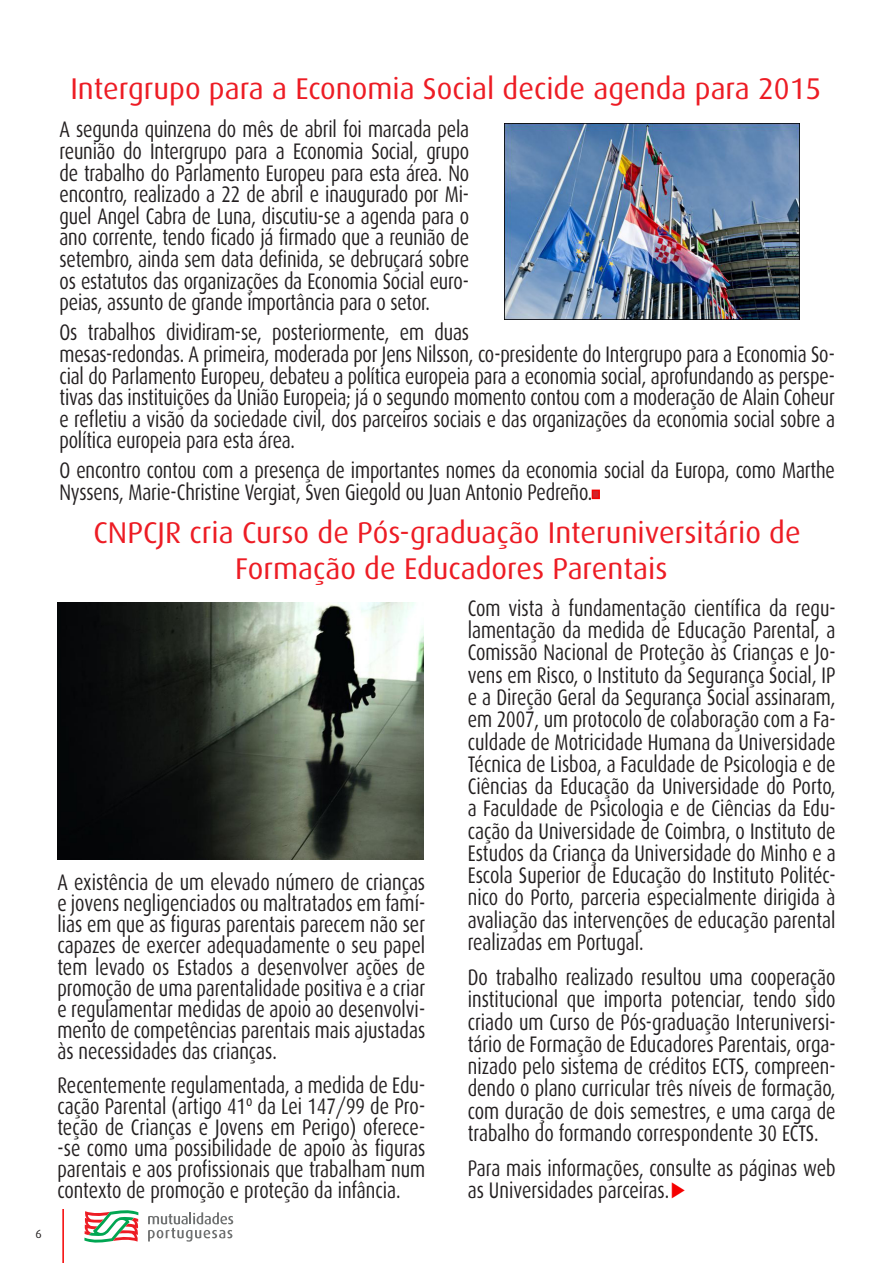
<style>
.page{position:relative;width:893px;height:1263px;background:#fff}
.page>*{position:absolute;margin:0;border:0;box-sizing:border-box;transform-origin:0 0}
.t1{font:30px/36px "Dax";color:#ed1c24;text-align:center}
.t2{font:22.5px/22.4px "Dax";letter-spacing:-.01em;color:#231f20;text-align:justify;scale:.8 1}
.t3{font:12px "Dax";color:#231f20}
.s1{font-family:"Minion Pro";color:#d1232a}
.s2{font-family:"Arial";color:#f50000}
</style>
<div class="page">
<svg style="left:84px;top:1210px;width:54px;height:32px"></svg>
<svg style="left:148px;top:1212px;width:85px;height:30px"></svg>
<hr style="left:62px;top:1209px;width:2px;height:54px;background:#f50000">
<div style="left:592px;top:490px;width:8px;height:9px;border:3px solid #f50000"></div>
<img style="left:505px;top:123px;width:295px;height:197px">
<img style="left:57px;top:602px;width:367px;height:258px">
<p class="t3" style="left:36px;top:1227px;width:8px">6</p>
<p class="t1" style="left:70px;top:71px;width:753px">Intergrupo para a Economia Social decide agenda para 2015</p>
<p class="t2" style="left:59px;top:119px;width:514px;line-height:21.6px">A segunda quinzena do mês de abril foi marcada pela reunião do Intergrupo para a Economia Social, grupo de trabalho do Parlamento Europeu para esta área. No encontro, realizado a 22 de abril e inaugurado por Mi&shy;guel Angel Cabra de Luna, discutiu-se a agenda para o ano corrente, tendo ficado já firmado que a reunião de setembro, ainda sem data definida, se debruçará sobre os estatutos das organizações da Economia Social euro&shy;peias, assunto de grande importância para o setor.</p>
<p class="t2" style="left:59px;top:322px;width:971px;line-height:21.6px;text-align:left">Os trabalhos dividiram-se, posteriormente, em duas<br>mesas-redondas. A primeira, moderada por Jens Nilsson, co-presidente do Intergrupo para a Economia So&shy;cial do Parlamento Europeu, debateu a política europeia para a economia social, aprofundando as perspe&shy;tivas das instituições da União Europeia; já o segundo momento contou com a moderação de Alain Coheur e refletiu a visão da sociedade civil, dos parceiros sociais e das organizações da economia social sobre a política europeia para esta área.</p>
<p class="t2" style="left:59px;top:460px;width:971px;line-height:21.6px">O encontro contou com a presença de importantes nomes da economia social da Europa, como Marthe<br>Nyssens, Marie-Christine Vergiat, Sven Giegold ou Juan Antonio Pedreño.<span class="s1">■</span></p>
<p class="t1" style="left:94px;top:515px;width:709px">CNPCJR cria Curso de Pós-graduação Interuniversitário de<br>Formação de Educadores Parentais</p>
<p class="t2" style="left:57px;top:872px;width:461px;line-height:21.1px">A existência de um elevado número de crianças e jovens negligenciados ou maltratados em famí&shy;lias em que as figuras parentais parecem não ser capazes de exercer adequadamente o seu papel tem levado os Estados a desenvolver ações de promoção de uma parentalidade positiva e a criar e regulamentar medidas de apoio ao desenvolvi&shy;mento de competências parentais mais ajustadas às necessidades das crianças.</p>
<p class="t2" style="left:57px;top:1075px;width:461px;line-height:21.1px">Recentemente regulamentada, a medida de Edu&shy;cação Parental (artigo 41º da Lei 147/99 de Pro&shy;teção de Crianças e Jovens em Perigo) oferece--se como uma possibilidade de apoio às figuras parentais e aos profissionais que trabalham num contexto de promoção e proteção da infância.</p>
<p class="t2" style="left:468px;top:597px;width:461px">Com vista à fundamentação científica da regu&shy;lamentação da medida de Educação Parental, a Comissão Nacional de Proteção às Crianças e Jo&shy;vens em Risco, o Instituto da Segurança Social, IP e a Direção Geral da Segurança Social assinaram, em 2007, um protocolo de colaboração com a Fa&shy;culdade de Motricidade Humana da Universidade Técnica de Lisboa, a Faculdade de Psicologia e de Ciências da Educação da Universidade do Porto, a Faculdade de Psicologia e de Ciências da Edu&shy;cação da Universidade de Coimbra, o Instituto de Estudos da Criança da Universidade do Minho e a Escola Superior de Educação do Instituto Politéc&shy;nico do Porto, parceria especialmente dirigida à avaliação das intervenções de educação parental realizadas em Portugal.</p>
<p class="t2" style="left:468px;top:966px;width:461px">Do trabalho realizado resultou uma cooperação institucional que importa potenciar, tendo sido criado um Curso de Pós-graduação Interuniversi&shy;tário de Formação de Educadores Parentais, orga&shy;nizado pelo sistema de créditos ECTS, compreen&shy;dendo o plano curricular três níveis de formação, com duração de dois semestres, e uma carga de trabalho do formando correspondente 30 ECTS.</p>
<p class="t2" style="left:468px;top:1157px;width:461px">Para mais informações, consulte as páginas web as Universidades parceiras.<span class="s2">►</span></p>
</div>
